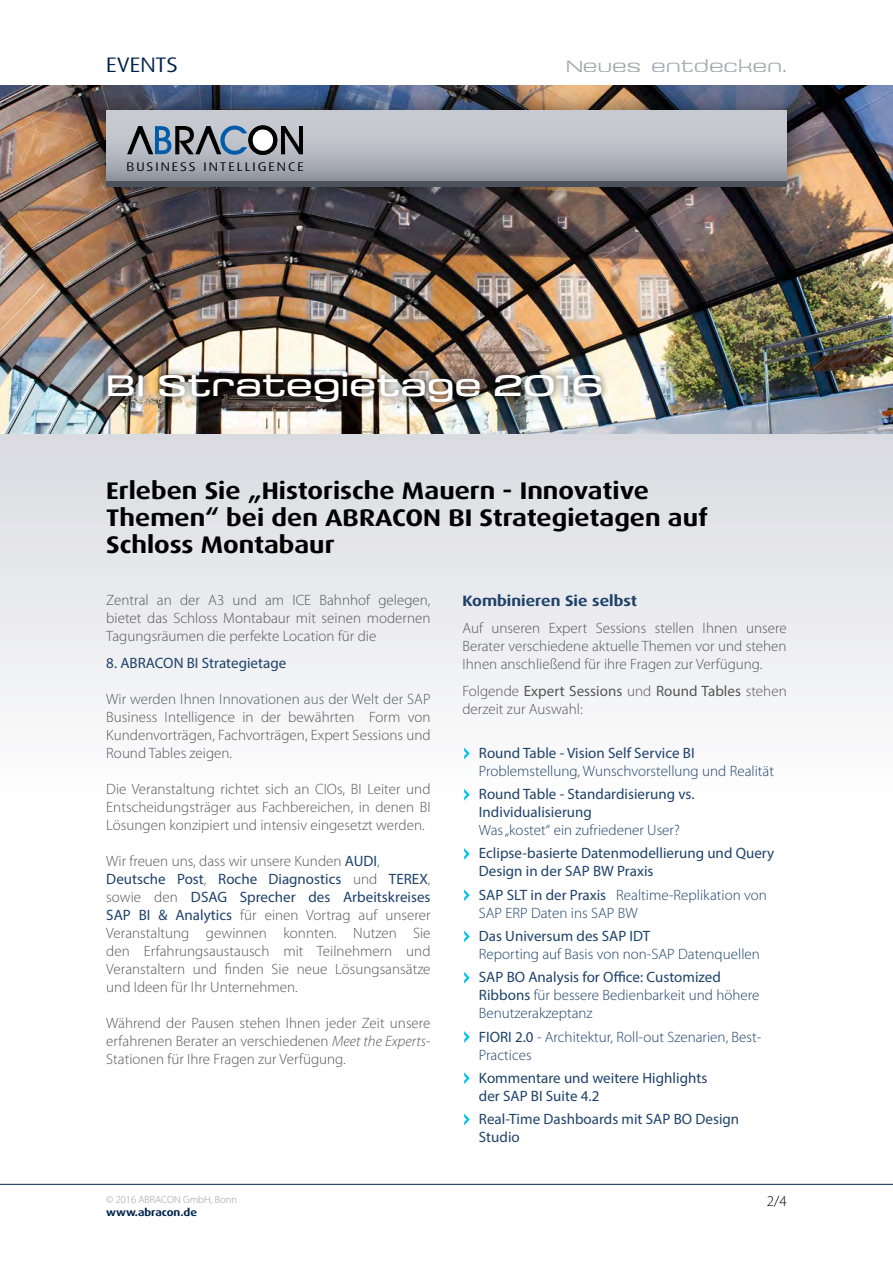
<style>
.page{position:relative;width:893px;height:1263px;background:#fff}
.page>*{position:absolute;margin:0;border:0;box-sizing:border-box;transform-origin:0 0}
.t1{font:expanded 30px "Saturn";color:#fff}
.t2{font:700 24px/27px "Dax Wide";color:#000}
.t3{font:21px "Dax Wide";color:#00234a}
.t4{font:300 expanded 16.5px "Saturn";color:#81858f}
.t5{font:300 15px/18px "Myriad Pro";color:#565655;text-align:justify}
.t6{font:300 15px/18px "Myriad Pro";color:#1e426a}
.t7{font:15px/18px "Myriad Pro";color:#1e426a}
.t8{font:700 15px "Dax Wide";color:#1e426a}
.t9{font:300 15px "Myriad Pro";color:#000}
.t10{font:12.6px "Dax Wide";letter-spacing:.16em;color:#000}
.t11{font:300 10.5px "Myriad Pro";color:#9c9c9c}
.t12{font:700 10.5px "Dax Wide";color:#00234a}
.s1{font-weight:400;color:#1e426a}
.s2{font-style:italic}
.s3{font-weight:400}
</style>
<div class="page">
<hr style="left:0;top:1184px;width:893px;height:1px;background:#00234a">
<div style="left:0;top:434px;width:893px;height:367px;background:linear-gradient(to bottom,#d9dae0,#fefefe)"></div>
<img style="left:0;top:85px;width:893px;height:349px">
<div style="left:82px;top:87px;width:728px;height:124px;background:#000;opacity:.5"></div>
<div style="left:106px;top:111px;width:681px;height:73px;background:linear-gradient(to bottom,#d3d6dc,#969ba5)"></div>
<div style="left:106px;top:181px;width:681px;height:6px;background:#4c525b"></div>
<div style="left:100px;top:365px;width:509px;height:45px;background:#000;opacity:.75"></div>
<svg style="left:127px;top:125px;width:176px;height:30px"></svg>
<svg style="left:464px;top:747px;width:6px;height:12px"></svg>
<svg style="left:464px;top:789px;width:6px;height:12px"></svg>
<svg style="left:464px;top:848px;width:6px;height:12px"></svg>
<svg style="left:464px;top:889px;width:6px;height:12px"></svg>
<svg style="left:464px;top:930px;width:6px;height:12px"></svg>
<svg style="left:464px;top:972px;width:6px;height:12px"></svg>
<svg style="left:464px;top:1031px;width:6px;height:12px"></svg>
<svg style="left:464px;top:1072px;width:6px;height:12px"></svg>
<svg style="left:464px;top:1113px;width:6px;height:12px"></svg>
<h3 class="t3" style="left:106px;top:53px;width:73px">EVENTS</h3>
<p class="t4" style="left:565px;top:56px;width:223px">Neues entdecken.</p>
<p class="t10" style="left:126px;top:160px;width:179px">BUSINESS INTELLIGENCE</p>
<p class="t1" style="left:106px;top:367px;width:499px">BI Strategietage 2016</p>
<p class="t2" style="left:106px;top:478px;width:603px">Erleben Sie „Historische Mauern - Innovative<br>Themen“ bei den ABRACON BI Strategietagen auf<br>Schloss Montabaur</p>
<p class="t5" style="left:106px;top:591px;width:326px">Zentral an der A3 und am ICE Bahnhof gelegen, bietet das Schloss Montabaur mit seinen modernen Tagungsräumen die perfekte Location für die</p>
<p class="t7" style="left:106px;top:654px;width:181px">8. ABRACON BI Strategietage</p>
<p class="t5" style="left:106px;top:690px;width:326px">Wir werden Ihnen Innovationen aus der Welt der SAP Business Intelligence in der bewährten Form von Kundenvorträgen, Fachvorträgen, Expert Sessions und Round Tables zeigen.</p>
<p class="t5" style="left:106px;top:780px;width:326px">Die Veranstaltung richtet sich an CIOs, BI Leiter und Entscheidungsträger aus Fachbereichen, in denen BI Lösungen konzipiert und intensiv eingesetzt werden.</p>
<p class="t5" style="left:106px;top:852px;width:275px">Wir freuen uns, dass wir unsere Kunden <span class="s1">AUDI</span>,</p>
<p class="t5" style="left:106px;top:870px;width:326px"><span class="s1">Deutsche Post</span>, <span class="s1">Roche Diagnostics</span> und <span class="s1">TEREX</span>, sowie den <span class="s1">DSAG Sprecher des Arbeitskreises SAP BI &amp; Analytics</span> für einen Vortrag auf unserer Veranstaltung gewinnen konnten. Nutzen Sie den Erfahrungsaustausch mit Teilnehmern und Veranstaltern und finden Sie neue Lösungsansätze und Ideen für Ihr Unternehmen.</p>
<p class="t5" style="left:106px;top:1014px;width:326px">Während der Pausen stehen Ihnen jeder Zeit unsere erfahrenen Berater an verschiedenen <span class="s2">Meet the Experts</span>-Stationen für Ihre Fragen zur Verfügung.</p>
<p class="t11" style="left:106px;top:1193px;width:132px">© 2016 ABRACON GmbH, Bonn</p>
<p class="t12" style="left:106px;top:1206px;width:92px">www.abracon.de</p>
<p class="t8" style="left:462px;top:592px;width:176px">Kombinieren Sie selbst</p>
<p class="t5" style="left:462px;top:619px;width:326px">Auf unseren Expert Sessions stellen Ihnen unsere Berater verschiedene aktuelle Themen vor und stehen Ihnen anschließend für ihre Fragen zur Verfügung.</p>
<p class="t5" style="left:462px;top:682px;width:326px">Folgende <span class="s3">Expert Sessions</span> und <span class="s3">Round Tables</span> stehen derzeit zur Auswahl:</p>
<p class="t6" style="left:479px;top:744px;width:297px"><span class="s3">Round Table - Vision Self Service BI<br></span>Problemstellung, Wunschvorstellung und Realität</p>
<p class="t7" style="left:479px;top:785px;width:217px">Round Table - Standardisierung vs.<br>Individualisierung</p>
<p class="t6" style="left:479px;top:821px;width:202px">Was „kostet“ ein zufriedener User?</p>
<p class="t7" style="left:479px;top:844px;width:297px">Eclipse-basierte Datenmodellierung und Query<br>Design in der SAP BW Praxis</p>
<p class="t6" style="left:479px;top:886px;width:289px"><span class="s3">SAP SLT in der Praxis</span> Realtime-Replikation von<br>SAP ERP Daten ins SAP BW</p>
<p class="t7" style="left:479px;top:927px;width:173px">Das Universum des SAP IDT</p>
<p class="t6" style="left:479px;top:945px;width:283px">Reporting auf Basis von non-SAP Datenquellen</p>
<p class="t6" style="left:479px;top:968px;width:282px"><span class="s3">SAP BO Analysis for Office: Customized<br>Ribbons</span> für bessere Bedienbarkeit und höhere<br>Benutzerakzeptanz</p>
<p class="t6" style="left:479px;top:1028px;width:284px"><span class="s3">FIORI 2.0</span> - Architektur, Roll-out Szenarien, Best-<br>Practices</p>
<p class="t7" style="left:479px;top:1068px;width:230px">Kommentare und weitere Highlights</p>
<p class="t7" style="left:479px;top:1086px;width:122px">der SAP BI Suite 4.2</p>
<p class="t7" style="left:479px;top:1110px;width:262px">Real-Time Dashboards mit SAP BO Design<br>Studio</p>
<p class="t9" style="left:767px;top:1193px;width:21px">2/4</p>
</div>
